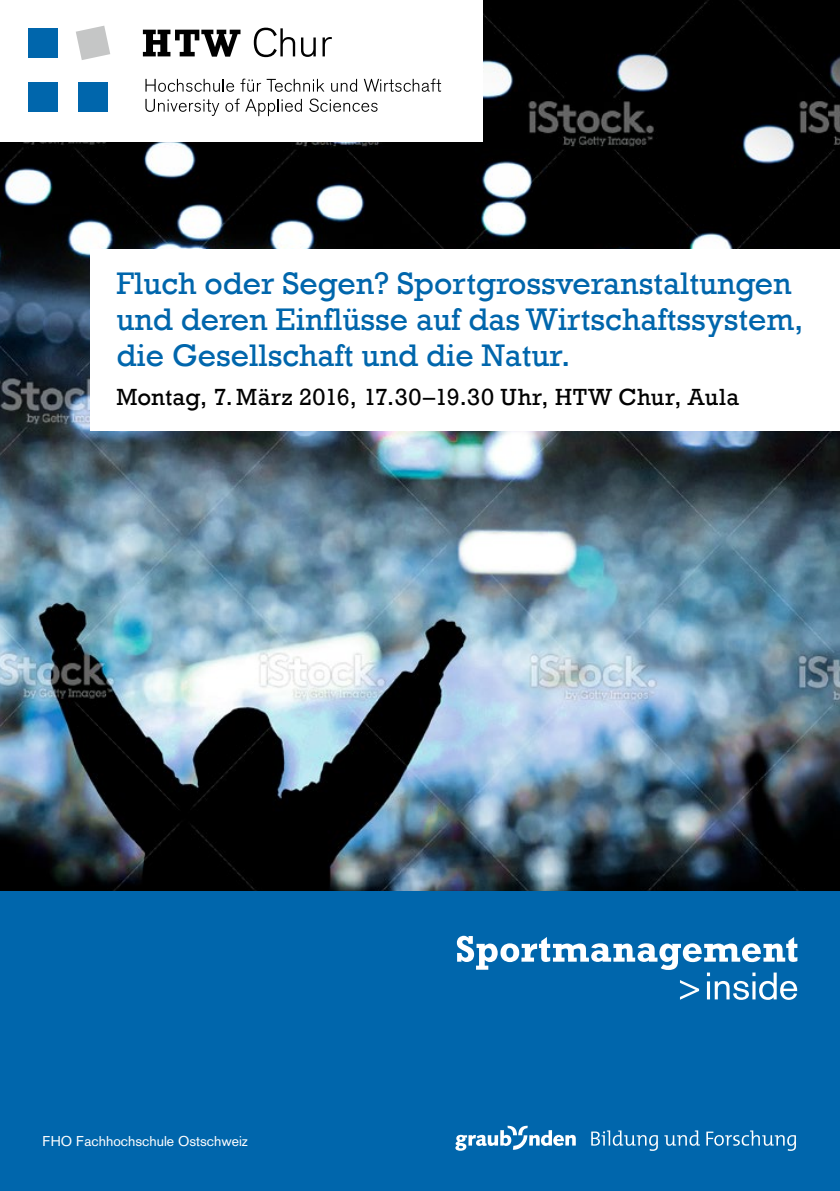
<style>
.page{position:relative;width:840px;height:1191px;background:#fff}
.page>*{position:absolute;margin:0;border:0;box-sizing:border-box;transform-origin:0 0}
.t1{font:32px/36px "Rockwell";color:#0066ac}
.t2{font:24px "Rockwell";letter-spacing:.01em;color:#000}
.t3{font:14px "Akzidenz Grotesk";color:#fff}
</style>
<div class="page">
<div style="left:0;top:0;width:839px;height:1191px;background:#0066ac"></div>
<img style="left:0;top:0;width:839px;height:890px">
<div style="left:0;top:0;width:482px;height:142px;background:#fff"></div>
<div style="left:28px;top:28px;width:29px;height:29px;background:#0066ac"></div>
<div style="left:78px;top:82px;width:29px;height:30px;background:#0066ac"></div>
<svg style="left:76px;top:26px;width:34px;height:34px"></svg>
<div style="left:28px;top:82px;width:29px;height:30px;background:#0066ac"></div>
<svg style="left:145px;top:79px;width:89px;height:13px"></svg>
<svg style="left:240px;top:79px;width:84px;height:13px"></svg>
<svg style="left:331px;top:79px;width:26px;height:13px"></svg>
<svg style="left:363px;top:79px;width:78px;height:13px"></svg>
<svg style="left:145px;top:99px;width:74px;height:17px"></svg>
<svg style="left:225px;top:99px;width:14px;height:13px"></svg>
<svg style="left:245px;top:99px;width:57px;height:17px"></svg>
<svg style="left:309px;top:99px;width:68px;height:13px"></svg>
<svg style="left:143px;top:30px;width:97px;height:27px"></svg>
<svg style="left:254px;top:28px;width:41px;height:29px"></svg>
<svg style="left:301px;top:37px;width:14px;height:20px"></svg>
<svg style="left:322px;top:37px;width:9px;height:19px"></svg>
<div style="left:91px;top:249px;width:748px;height:182px;background:#fff"></div>
<svg style="left:455px;top:1125px;width:120px;height:25px"></svg>
<svg style="left:591px;top:1130px;width:66px;height:20px"></svg>
<svg style="left:664px;top:1130px;width:35px;height:15px"></svg>
<svg style="left:706px;top:1130px;width:89px;height:20px"></svg>
<svg style="left:456px;top:935px;width:341px;height:65px"></svg>
<p class="t1" style="left:116px;top:266px;width:688px">Fluch oder Segen? Sportgrossveranstaltungen und deren Einflüsse auf das Wirtschaftssystem, die Gesellschaft und die Natur.</p>
<p class="t2" style="left:116px;top:383px;width:624px">Montag, 7.März 2016, 17.30–19.30 Uhr, HTW Chur, Aula</p>
<p class="t3" style="left:43px;top:1133px;width:207px">FHO Fachhochschule Ostschweiz</p>
</div>
